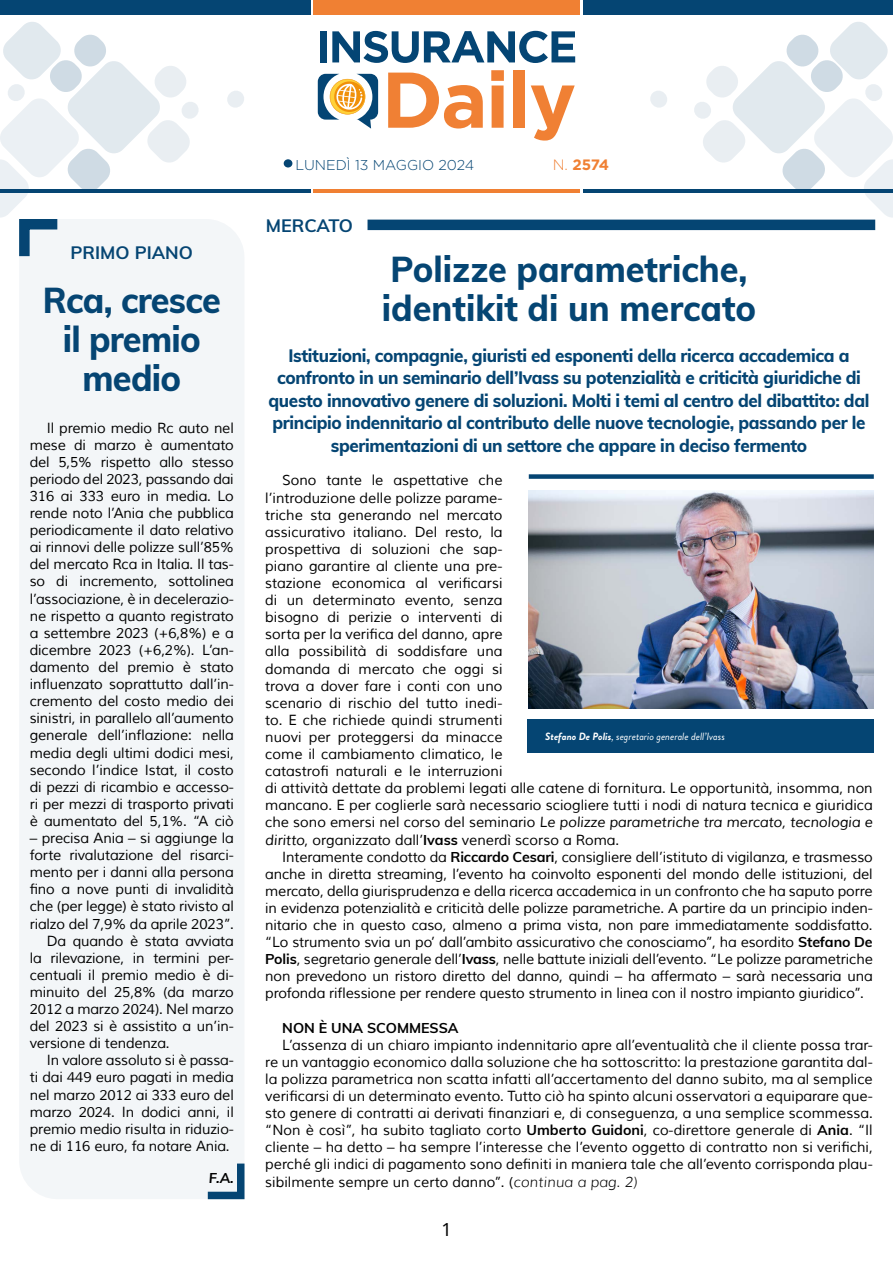
<style>
.page{position:relative;width:893px;height:1263px;background:#fff}
.page>*{position:absolute;margin:0;border:0;box-sizing:border-box;transform-origin:0 0}
.t1{font:800 36px/39px "Muli";color:#054573;scale:.95 1}
.t2{font:800 36px/39px "Muli";letter-spacing:-.02em;color:#054573;text-align:center;scale:.95 1}
.t3{font:800 18px/22.5px "Muli";letter-spacing:-.02em;color:#054573;text-align:center;scale:.95 1}
.t4{font:700 18px "Muli";color:#054573}
.t5{font:18px "Noto Sans";color:#000}
.t6{font:700 15px "Gotham";color:#f08033}
.t7{font:14.25px/17.1px "Muli";color:#000;text-align:justify}
.t8{font:300 14.25px "Gotham";color:#054573}
.t9{font:700 14.25px "Muli";color:#000}
.t10{font:italic 700 14.25px "Muli";color:#000}
.t11{font:italic 10.5px "Brandon Grotesque";color:#fff}
.s1{font-weight:300}
.s2{font-style:italic}
.s3{font-weight:700}
.s4{font-weight:300;font-style:italic}
</style>
<div class="page">
<div style="left:0;top:0;width:310px;height:15px;background:#054573"></div>
<div style="left:313px;top:0;width:266px;height:15px;background:#f08033"></div>
<hr style="left:0;top:189px;width:310px;height:3px;background:#054573">
<hr style="left:313px;top:189px;width:266px;height:3px;background:#f08033">
<div style="left:284px;top:159px;width:8px;height:8px;background:#054573;border-radius:50%"></div>
<svg style="left:650px;top:91px;width:17px;height:17px"></svg>
<svg style="left:227px;top:91px;width:17px;height:17px"></svg>
<svg style="left:693px;top:22px;width:200px;height:196px"></svg>
<hr style="left:583px;top:189px;width:310px;height:3px;background:#054573">
<div style="left:583px;top:0;width:310px;height:15px;background:#054573"></div>
<svg style="left:318px;top:74px;width:60px;height:55px"></svg>
<svg style="left:388px;top:73px;width:95px;height:56px"></svg>
<svg style="left:491px;top:70px;width:13px;height:58px"></svg>
<div style="left:513px;top:70px;width:12px;height:58px;background:#f08034"></div>
<svg style="left:531px;top:85px;width:44px;height:56px"></svg>
<div style="left:320px;top:31px;width:6px;height:31px;background:#044574"></div>
<svg style="left:332px;top:31px;width:243px;height:32px"></svg>
<div style="left:368px;top:220px;width:507px;height:10px;background:#054573"></div>
<div style="left:20px;top:219px;width:224px;height:980px;background:#f3f6f8"></div>
<svg style="left:0;top:22px;width:199px;height:245px"></svg>
<svg style="left:200px;top:1156px;width:45px;height:44px"></svg>
<div style="left:529px;top:474px;width:345px;height:5px;background:#054573"></div>
<img style="left:529px;top:490px;width:345px;height:218px">
<div style="left:527px;top:720px;width:347px;height:33px;background:#054573"></div>
<p class="t4" style="left:71px;top:240px;width:124px">PRIMO PIANO</p>
<h1 class="t2" style="left:43px;top:279px;width:189px">Rca, cresce il premio medio</h1>
<p class="t7" style="left:30px;top:419px;width:206px;text-indent:17px">Il premio medio Rc auto nel mese di marzo è aumentato del 5,5% rispetto allo stesso periodo del 2023, passando dai 316 ai 333 euro in media. Lo rende noto l’Ania che pubblica periodicamente il dato relativo ai rinnovi delle polizze sull’85% del mercato Rca in Italia. Il tas&shy;so di incremento, sottolinea l’associazione, è in decelerazio&shy;ne rispetto a quanto registrato a settembre 2023 (+6,8%) e a dicembre 2023 (+6,2%). L’an&shy;damento del premio è stato influenzato soprattutto dall’in&shy;cremento del costo medio dei sinistri, in parallelo all’aumento generale dell’inflazione: nella media degli ultimi dodici mesi, secondo l’indice Istat, il costo di pezzi di ricambio e accesso&shy;ri per mezzi di trasporto privati è aumentato del 5,1%. “A ciò</p>
<p class="t7" style="left:30px;top:830px;width:206px">– precisa Ania – si aggiunge la</p>
<p class="t7" style="left:30px;top:847px;width:206px">forte rivalutazione del risarci-</p>
<p class="t7" style="left:30px;top:864px;width:206px">mento per i danni alla persona</p>
<p class="t7" style="left:30px;top:881px;width:206px">fino a nove punti di invalidità</p>
<p class="t7" style="left:30px;top:898px;width:206px">che (per legge) è stato rivisto al</p>
<p class="t7" style="left:30px;top:915px;width:206px">rialzo del 7,9% da aprile 2023”.</p>
<p class="t7" style="left:47px;top:932px;width:189px">Da quando è stata avviata</p>
<p class="t7" style="left:30px;top:949px;width:206px">la rilevazione, in termini per-</p>
<p class="t7" style="left:30px;top:967px;width:206px">centuali il premio medio è di-</p>
<p class="t7" style="left:30px;top:984px;width:206px">minuito del 25,8% (da marzo</p>
<p class="t7" style="left:30px;top:1001px;width:206px">2012 a marzo 2024). Nel marzo</p>
<p class="t7" style="left:30px;top:1018px;width:206px">del 2023 si è assistito a un’in-</p>
<p class="t7" style="left:30px;top:1035px;width:141px">versione di tendenza.</p>
<p class="t7" style="left:47px;top:1052px;width:189px">In valore assoluto si è passa-</p>
<p class="t7" style="left:30px;top:1069px;width:206px">ti dai 449 euro pagati in media</p>
<p class="t7" style="left:30px;top:1086px;width:206px">nel marzo 2012 ai 333 euro del</p>
<p class="t7" style="left:30px;top:1103px;width:206px">marzo 2024. In dodici anni, il</p>
<p class="t7" style="left:30px;top:1120px;width:206px">premio medio risulta in riduzio-</p>
<p class="t7" style="left:30px;top:1138px;width:201px">ne di 116 euro, fa notare Ania.</p>
<p class="t10" style="left:209px;top:1167px;width:27px">F.A.</p>
<p class="t8" style="left:296px;top:157px;width:180px">LUNEDÌ 13 MAGGIO 2024</p>
<p class="t6" style="left:553px;top:156px;width:58px"><span class="s1">N.</span> 2574</p>
<p class="t4" style="left:266px;top:212px;width:89px">MERCATO</p>
<h1 class="t1" style="left:382px;top:248px;width:396px">Polizze parametriche, identikit di un mercato</h1>
<p class="t3" style="left:268px;top:343px;width:634px">Istituzioni, compagnie, giuristi ed esponenti della ricerca accademica a confronto in un seminario dell’Ivass su potenzialità e criticità giuridiche di questo innovativo genere di soluzioni. Molti i temi al centro del dibattito: dal principio indennitario al contributo delle nuove tecnologie, passando per le sperimentazioni di un settore che appare in deciso fermento</p>
<p class="t7" style="left:265px;top:472px;width:609px;text-align:left;text-indent:17px">Sono tante le aspettative che<br>l’introduzione delle polizze parame-<br>triche sta generando nel mercato<br>assicurativo italiano. Del resto, la<br>prospettiva di soluzioni che sap-<br>piano garantire al cliente una pre-<br>stazione economica al verificarsi<br>di un determinato evento, senza<br>bisogno di perizie o interventi di<br>sorta per la verifica del danno, apre<br>alla possibilità di soddisfare una<br>domanda di mercato che oggi si<br>trova a dover fare i conti con uno<br>scenario di rischio del tutto inedi-<br>to. E che richiede quindi strumenti<br>nuovi per proteggersi da minacce<br>come il cambiamento climatico, le<br>catastrofi naturali e le interruzioni<br>di attività dettate da problemi legati alle catene di fornitura. Le opportunità, insomma, non mancano. E per coglierle sarà necessario sciogliere tutti i nodi di natura tecnica e giuridica che sono emersi nel corso del seminario <span class="s2">Le polizze parametriche tra mercato, tecnologia e diritto</span>, organizzato dall’<span class="s3">Ivass</span> venerdì scorso a Roma.</p>
<p class="t7" style="left:265px;top:848px;width:609px;text-indent:17px">Interamente condotto da <span class="s3">Riccardo Cesari</span>, consigliere dell’istituto di vigilanza, e trasmesso anche in diretta streaming, l’evento ha coinvolto esponenti del mondo delle istituzioni, del mercato, della giurisprudenza e della ricerca accademica in un confronto che ha saputo porre in evidenza potenzialità e criticità delle polizze parametriche. A partire da un principio inden&shy;nitario che in questo caso, almeno a prima vista, non pare immediatamente soddisfatto. “Lo strumento svia un po’ dall’ambito assicurativo che conosciamo”, ha esordito <span class="s3">Stefano De Polis</span>, segretario generale dell’<span class="s3">Ivass</span>, nelle battute iniziali dell’evento. “Le polizze parametriche non prevedono un ristoro diretto del danno, quindi – ha affermato – sarà necessaria una profonda riflessione per rendere questo strumento in linea con il nostro impianto giuridico”.</p>
<p class="t9" style="left:282px;top:1017px;width:178px">NON È UNA SCOMMESSA</p>
<p class="t7" style="left:265px;top:1036px;width:609px;text-indent:17px">L’assenza di un chiaro impianto indennitario apre all’eventualità che il cliente possa trar&shy;re un vantaggio economico dalla soluzione che ha sottoscritto: la prestazione garantita dal&shy;la polizza parametrica non scatta infatti all’accertamento del danno subito, ma al semplice verificarsi di un determinato evento. Tutto ciò ha spinto alcuni osservatori a equiparare que&shy;sto genere di contratti ai derivati finanziari e, di conseguenza, a una semplice scommessa. “Non è così”, ha subito tagliato corto <span class="s3">Umberto Guidoni</span>, co-direttore generale di <span class="s3">Ania</span>. “Il cliente – ha detto – ha sempre l’interesse che l’evento oggetto di contratto non si verifichi, perché gli indici di pagamento sono definiti in maniera tale che all’evento corrisponda plau&shy;sibilmente sempre un certo danno”. (<span class="s4">continua a pag. 2)</span></p>
<p class="t11" style="left:545px;top:729px;width:181px"><span class="s3">Stefano De Polis</span>, segretario generale dell’Ivass</p>
<p class="t5" style="left:441px;top:1217px;width:12px">1</p>
</div>
